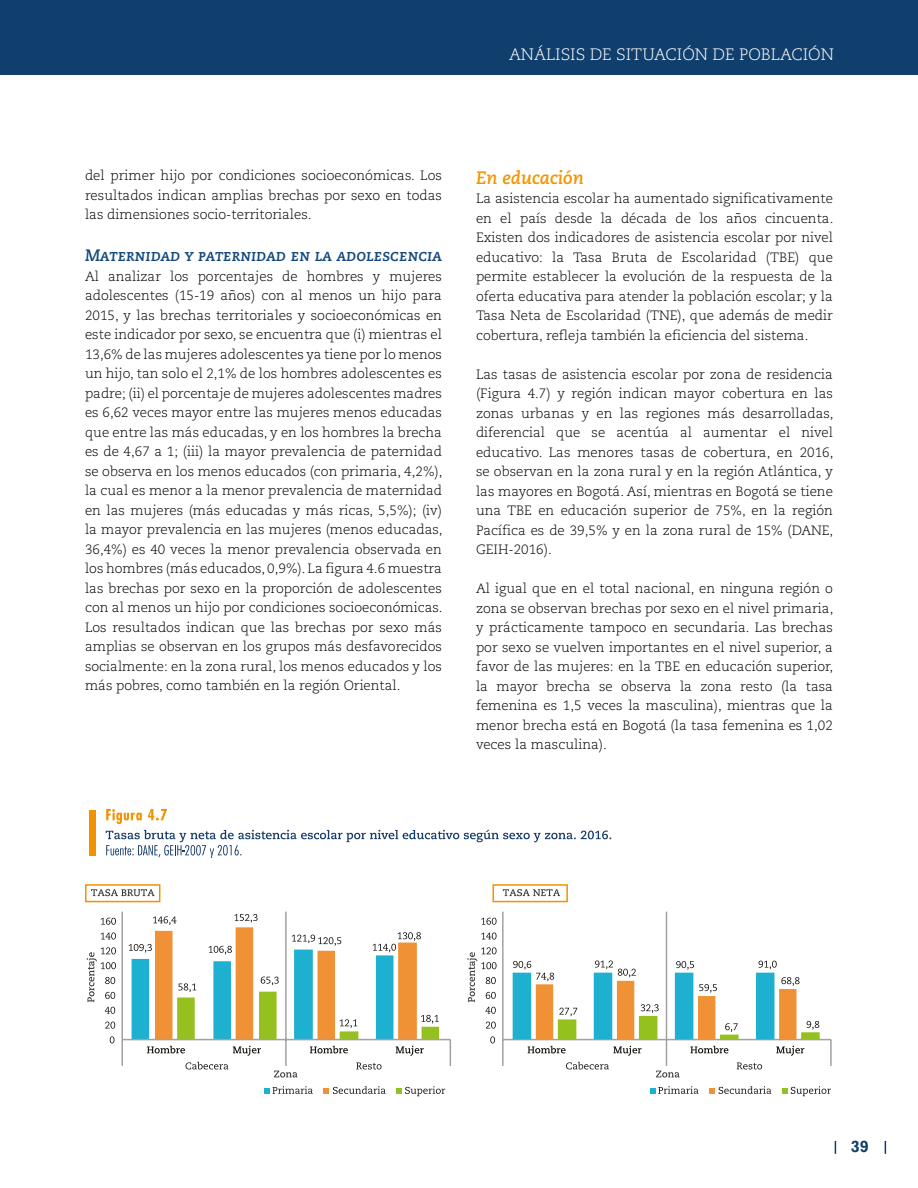
<style>
.page{position:relative;width:918px;height:1188px;background:#fff}
.page>*{position:absolute;margin:0;border:0;box-sizing:border-box;transform-origin:0 0}
.t1{font:italic 700 18px "Caecilia LT";color:#f49400}
.t2{font:16.5px "Caecilia Bold Italic SC";color:#13487b}
.t3{font:16.5px "Caecilia Light Os F";color:#fff}
.t4{font:700 16.5px "Rockwell";color:#113f6d}
.t5{font:300 13.5px/19.5px "Caecilia LT";color:#000;text-align:justify}
</style>
<div class="page">
<div style="left:0;top:0;width:918px;height:75px;background:#113f6d"></div>
<svg style="left:835px;top:1141px;width:1px;height:13px"></svg>
<svg style="left:885px;top:1141px;width:1px;height:13px"></svg>
<svg style="left:106px;top:809px;width:36px;height:15px"></svg>
<svg style="left:148px;top:809px;width:19px;height:11px"></svg>
<svg style="left:106px;top:830px;width:505px;height:28px"></svg>
<div style="left:89px;top:810px;width:6px;height:46px;background:#f39200"></div>
<hr style="left:121px;top:912px;width:2px;height:128px;background:#a3a1a0">
<svg style="left:264px;top:1086px;width:49px;height:8px"></svg>
<svg style="left:323px;top:1086px;width:63px;height:8px"></svg>
<svg style="left:396px;top:1086px;width:49px;height:10px"></svg>
<svg style="left:650px;top:1086px;width:48px;height:8px"></svg>
<svg style="left:709px;top:1086px;width:62px;height:8px"></svg>
<svg style="left:782px;top:1086px;width:49px;height:10px"></svg>
<svg style="left:110px;top:1036px;width:4px;height:7px"></svg>
<svg style="left:105px;top:1022px;width:10px;height:7px"></svg>
<svg style="left:87px;top:947px;width:29px;height:67px"></svg>
<svg style="left:101px;top:933px;width:15px;height:7px"></svg>
<svg style="left:101px;top:918px;width:15px;height:7px"></svg>
<svg style="left:147px;top:1046px;width:38px;height:7px"></svg>
<svg style="left:233px;top:1046px;width:28px;height:10px"></svg>
<svg style="left:310px;top:1046px;width:38px;height:7px"></svg>
<svg style="left:396px;top:1046px;width:28px;height:10px"></svg>
<svg style="left:186px;top:1062px;width:42px;height:7px"></svg>
<svg style="left:356px;top:1063px;width:26px;height:6px"></svg>
<svg style="left:274px;top:1071px;width:23px;height:7px"></svg>
<hr style="left:122px;top:1039px;width:328px;height:1px;background:#a3a1a0">
<hr style="left:285px;top:912px;width:2px;height:154px;background:#a3a1a0">
<svg style="left:450px;top:1040px;width:1px;height:26px"></svg>
<hr style="left:121px;top:1040px;width:2px;height:26px;background:#a3a1a0">
<div style="left:85px;top:884px;width:75px;height:18px;border:2px solid #f39200"></div>
<svg style="left:91px;top:889px;width:64px;height:7px"></svg>
<svg style="left:503px;top:889px;width:57px;height:7px"></svg>
<svg style="left:129px;top:914px;width:310px;height:125px"></svg>
<hr style="left:502px;top:912px;width:2px;height:128px;background:#a3a1a0">
<svg style="left:490px;top:1036px;width:5px;height:7px"></svg>
<svg style="left:486px;top:1022px;width:10px;height:7px"></svg>
<svg style="left:467px;top:947px;width:30px;height:67px"></svg>
<svg style="left:481px;top:933px;width:16px;height:7px"></svg>
<svg style="left:481px;top:918px;width:16px;height:7px"></svg>
<svg style="left:528px;top:1046px;width:38px;height:7px"></svg>
<svg style="left:613px;top:1046px;width:29px;height:10px"></svg>
<svg style="left:691px;top:1046px;width:37px;height:7px"></svg>
<svg style="left:776px;top:1046px;width:28px;height:10px"></svg>
<svg style="left:566px;top:1062px;width:43px;height:7px"></svg>
<svg style="left:737px;top:1063px;width:25px;height:6px"></svg>
<svg style="left:656px;top:1071px;width:24px;height:7px"></svg>
<hr style="left:503px;top:1039px;width:328px;height:1px;background:#a3a1a0">
<hr style="left:666px;top:912px;width:1px;height:154px;background:#a3a1a0">
<hr style="left:830px;top:1040px;width:2px;height:26px;background:#a3a1a0">
<hr style="left:502px;top:1040px;width:2px;height:26px;background:#a3a1a0">
<div style="left:492px;top:884px;width:76px;height:18px;border:2px solid #f39200"></div>
<svg style="left:513px;top:961px;width:307px;height:78px"></svg>
<p class="t3" style="left:509px;top:45px;width:326px">ANÁLISIS DE SITUACIÓN DE POBLACIÓN</p>
<p class="t5" style="left:85px;top:166px;width:358px">del primer hijo por condiciones socioeconómicas. Los resultados indican amplias brechas por sexo en todas las dimensiones socio-territoriales.</p>
<p class="t2" style="left:85px;top:246px;width:358px">Maternidad y paternidad en la adolescencia</p>
<p class="t5" style="left:85px;top:267px;width:359px">Al analizar los porcentajes de hombres y mujeres adolescentes (15-19 años) con al menos un hijo para 2015, y las brechas territoriales y socioeconómicas en este indicador por sexo, se encuentra que (i) mientras el 13,6% de las mujeres adolescentes ya tiene por lo menos un hijo, tan solo el 2,1% de los hombres adolescentes es padre; (ii) el porcentaje de mujeres adolescentes madres es 6,62 veces mayor entre las mujeres menos educadas que entre las más educadas, y en los hombres la brecha es de 4,67 a 1; (iii) la mayor prevalencia de paternidad se observa en los menos educados (con primaria, 4,2%), la cual es menor a la menor prevalencia de maternidad en las mujeres (más educadas y más ricas, 5,5%); (iv) la mayor prevalencia en las mujeres (menos educadas, 36,4%) es 40 veces la menor prevalencia observada en los hombres (más educados, 0,9%). La figura 4.6 muestra las brechas por sexo en la proporción de adolescentes con al menos un hijo por condiciones socioeconómicas.<br>Los resultados indican que las brechas por sexo más amplias se observan en los grupos más desfavorecidos socialmente: en la zona rural, los menos educados y los más pobres, como también en la región Oriental.</p>
<h1 class="t1" style="left:476px;top:167px;width:109px">En educación</h1>
<p class="t5" style="left:476px;top:189px;width:359px">La asistencia escolar ha aumentado significativamente en el país desde la década de los años cincuenta.<br>Existen dos indicadores de asistencia escolar por nivel educativo: la Tasa Bruta de Escolaridad (TBE) que permite establecer la evolución de la respuesta de la oferta educativa para atender la población escolar; y la Tasa Neta de Escolaridad (TNE), que además de medir cobertura, refleja también la eficiencia del sistema.</p>
<p class="t5" style="left:476px;top:365px;width:359px">Las tasas de asistencia escolar por zona de residencia (Figura 4.7) y región indican mayor cobertura en las zonas urbanas y en las regiones más desarrolladas, diferencial que se acentúa al aumentar el nivel educativo. Las menores tasas de cobertura, en 2016, se observan en la zona rural y en la región Atlántica, y las mayores en Bogotá. Así, mientras en Bogotá se tiene una TBE en educación superior de 75%, en la región Pacífica es de 39,5% y en la zona rural de 15% (DANE, GEIH-2016).</p>
<p class="t5" style="left:476px;top:579px;width:359px">Al igual que en el total nacional, en ninguna región o zona se observan brechas por sexo en el nivel primaria, y prácticamente tampoco en secundaria. Las brechas por sexo se vuelven importantes en el nivel superior, a favor de las mujeres: en la TBE en educación superior, la mayor brecha se observa la zona resto (la tasa femenina es 1,5 veces la masculina), mientras que la menor brecha está en Bogotá (la tasa femenina es 1,02 veces la masculina).</p>
<p class="t4" style="left:851px;top:1137px;width:20px">39</p>
</div>
